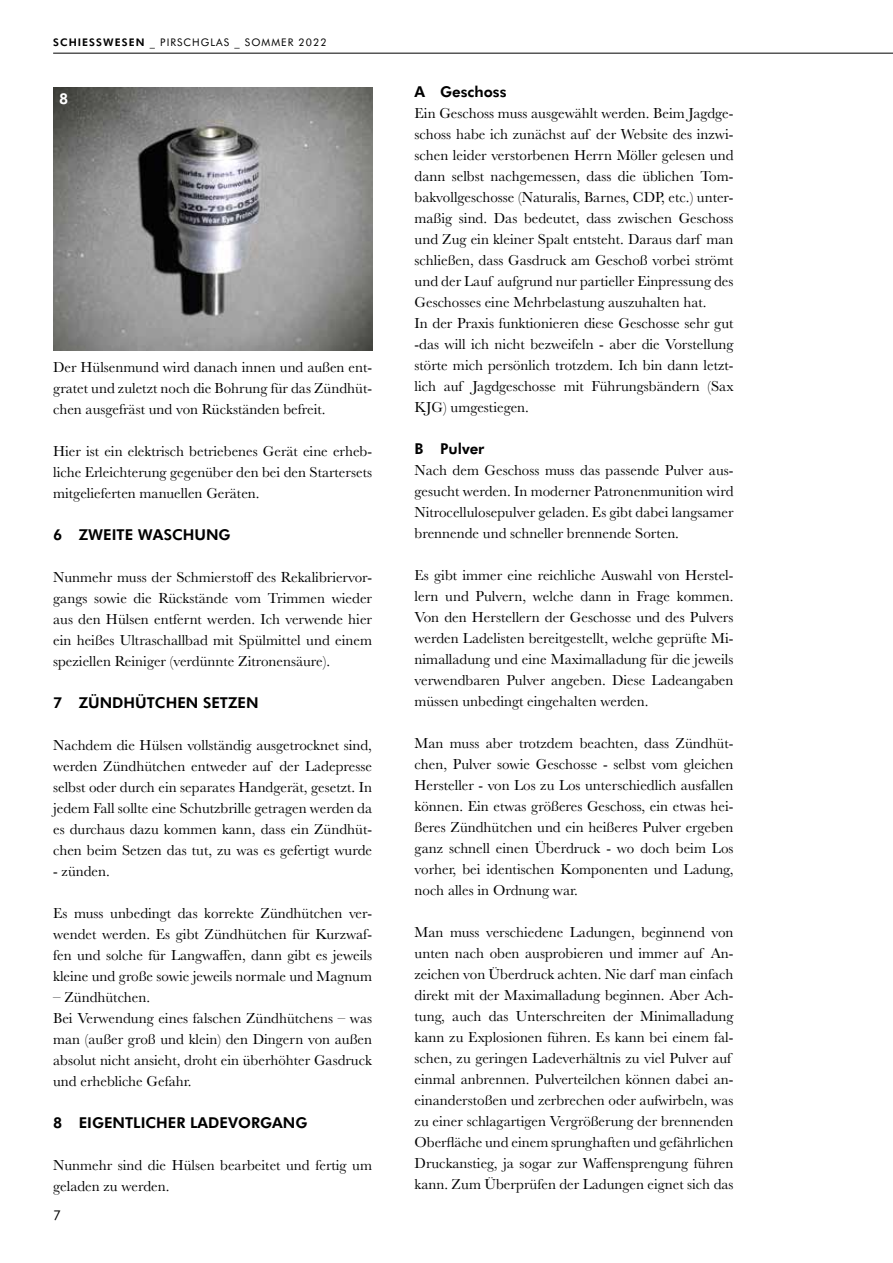
<style>
.page{position:relative;width:893px;height:1263px;background:#fff}
.page>*{position:absolute;margin:0;border:0;box-sizing:border-box;transform-origin:0 0}
.t1{font:15px/21px "Baskerville";color:#000;text-align:justify}
.t2{font:800 15px "Futura BT";color:#000}
.t3{font:800 15px "Futura BT";color:#fff}
.t4{font:13.5px "Futura BT";color:#000}
.t5{font:10.5px "Futura BT";letter-spacing:.1em;color:#000}
.s1{font-weight:800}
</style>
<div class="page">
<hr style="left:53px;top:53px;width:840px;height:1px;background:#000">
<img style="left:53px;top:87px;width:319px;height:264px">
<p class="t5" style="left:53px;top:36px;width:275px"><span class="s1">SCHIESSWESEN</span> _ PIRSCHGLAS _ SOMMER 2022</p>
<p class="t3" style="left:59px;top:89px;width:11px">8</p>
<p class="t1" style="left:53px;top:356px;width:320px">Der Hülsenmund wird danach innen und außen ent&shy;gratet und zuletzt noch die Bohrung für das Zündhüt&shy;chen ausgefräst und von Rückständen befreit.</p>
<p class="t1" style="left:53px;top:440px;width:320px">Hier ist ein elektrisch betriebenes Gerät eine erheb&shy;liche Erleichterung gegenüber den bei den Startersets mitgelieferten manuellen Geräten.</p>
<p class="t2" style="left:53px;top:525px;width:179px">6 ZWEITE WASCHUNG</p>
<p class="t1" style="left:53px;top:566px;width:320px">Nunmehr muss der Schmierstoff des Rekalibriervor&shy;gangs sowie die Rückstände vom Trimmen wieder aus den Hülsen entfernt werden. Ich verwende hier ein heißes Ultraschallbad mit Spülmittel und einem speziellen Reiniger (verdünnte Zitronensäure).</p>
<p class="t2" style="left:53px;top:693px;width:207px">7 ZÜNDHÜTCHEN SETZEN</p>
<p class="t1" style="left:53px;top:734px;width:320px">Nachdem die Hülsen vollständig ausgetrocknet sind, werden Zündhütchen entweder auf der Ladepresse selbst oder durch ein separates Handgerät, gesetzt. In jedem Fall sollte eine Schutzbrille getragen werden da es durchaus dazu kommen kann, dass ein Zündhüt&shy;chen beim Setzen das tut, zu was es gefertigt wurde</p>
<p class="t1" style="left:53px;top:860px;width:58px">- zünden.</p>
<p class="t1" style="left:53px;top:902px;width:320px">Es muss unbedingt das korrekte Zündhütchen ver&shy;wendet werden. Es gibt Zündhütchen für Kurzwaf&shy;fen und solche für Langwaffen, dann gibt es jeweils kleine und große sowie jeweils normale und Magnum</p>
<p class="t1" style="left:53px;top:986px;width:320px;text-align:left">– Zündhütchen.<br>Bei Verwendung eines falschen Zündhütchens – was man (außer groß und klein) den Dingern von außen absolut nicht ansieht, droht ein überhöhter Gasdruck und erhebliche Gefahr.</p>
<p class="t2" style="left:53px;top:1113px;width:256px">8 EIGENTLICHER LADEVORGANG</p>
<p class="t1" style="left:53px;top:1154px;width:320px">Nunmehr sind die Hülsen bearbeitet und fertig um geladen zu werden.</p>
<p class="t4" style="left:53px;top:1207px;width:9px">7</p>
<p class="t2" style="left:415px;top:82px;width:93px">A Geschoss</p>
<p class="t1" style="left:415px;top:102px;width:320px;text-align:left">Ein Geschoss muss ausgewählt werden. Beim Jagdge&shy;schoss habe ich zunächst auf der Website des inzwi&shy;schen leider verstorbenen Herrn Möller gelesen und dann selbst nachgemessen, dass die üblichen Tom&shy;bakvollgeschosse (Naturalis, Barnes, CDP, etc.) unter&shy;maßig sind. Das bedeutet, dass zwischen Geschoss und Zug ein kleiner Spalt entsteht. Daraus darf man schließen, dass Gasdruck am Geschoß vorbei strömt und der Lauf aufgrund nur partieller Einpressung des Geschosses eine Mehrbelastung auszuhalten hat.<br>In der Praxis funktionieren diese Geschosse sehr gut -das will ich nicht bezweifeln - aber die Vorstellung störte mich persönlich trotzdem. Ich bin dann letzt&shy;lich auf Jagdgeschosse mit Führungsbändern (Sax KJG) umgestiegen.</p>
<p class="t2" style="left:415px;top:439px;width:71px">B Pulver</p>
<p class="t1" style="left:415px;top:459px;width:320px">Nach dem Geschoss muss das passende Pulver aus&shy;gesucht werden. In moderner Patronenmunition wird Nitrocellulosepulver geladen. Es gibt dabei langsamer brennende und schneller brennende Sorten.</p>
<p class="t1" style="left:415px;top:564px;width:320px">Es gibt immer eine reichliche Auswahl von Herstel&shy;lern und Pulvern, welche dann in Frage kommen.<br>Von den Herstellern der Geschosse und des Pulvers werden Ladelisten bereitgestellt, welche geprüfte Mi&shy;nimalladung und eine Maximalladung für die jeweils verwendbaren Pulver angeben. Diese Ladeangaben müssen unbedingt eingehalten werden.</p>
<p class="t1" style="left:415px;top:732px;width:320px">Man muss aber trotzdem beachten, dass Zündhüt&shy;chen, Pulver sowie Geschosse - selbst vom gleichen Hersteller - von Los zu Los unterschiedlich ausfallen können. Ein etwas größeres Geschoss, ein etwas hei&shy;ßeres Zündhütchen und ein heißeres Pulver ergeben ganz schnell einen Überdruck - wo doch beim Los vorher, bei identischen Komponenten und Ladung, noch alles in Ordnung war.</p>
<p class="t1" style="left:415px;top:921px;width:320px;text-align:left">Man muss verschiedene Ladungen, beginnend von unten nach oben ausprobieren und immer auf An&shy;zeichen von Überdruck achten. Nie darf man einfach direkt mit der Maximalladung beginnen. Aber Ach&shy;tung, auch das Unterschreiten der Minimalladung kann zu Explosionen führen. Es kann bei einem fal&shy;schen, zu geringen Ladeverhältnis zu viel Pulver auf einmal anbrennen. Pulverteilchen können dabei an&shy;einanderstoßen und zerbrechen oder aufwirbeln, was zu einer schlagartigen Vergrößerung der brennenden Oberfläche und einem sprunghaften und gefährlichen Druckanstieg, ja sogar zur Waffensprengung führen kann. Zum Überprüfen der Ladungen eignet sich das</p>
</div>
